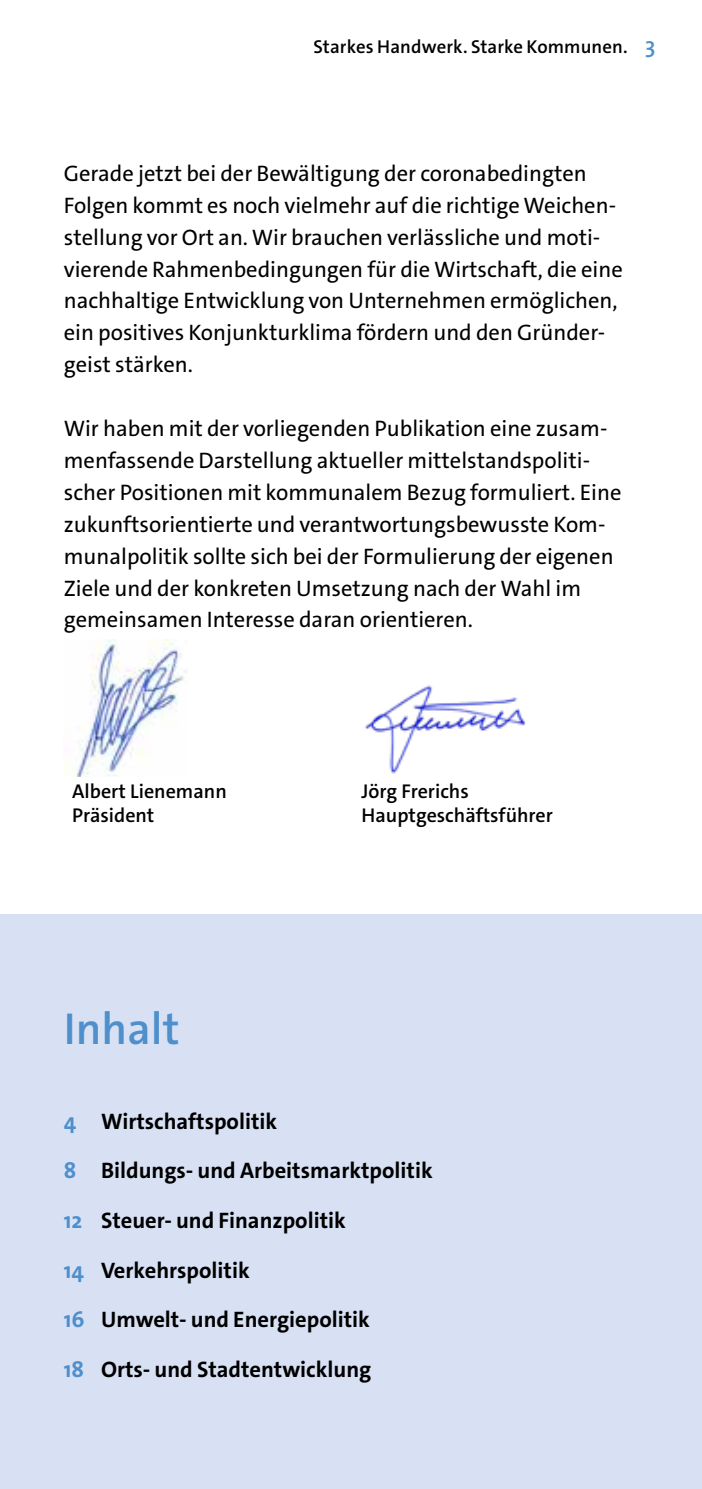
<style>
.page{position:relative;width:702px;height:1489px;background:#fff}
.page>*{position:absolute;margin:0;border:0;box-sizing:border-box;transform-origin:0 0}
.t1{font:600 45px "The Sans C4 s";color:#4e8fcc}
.t2{font:22.5px/32px "The Sans C4 s";color:#000}
.t3{font:700 22.5px "The Sans C4 s";color:#000}
.t4{font:600 20px/24px "The Sans C4 s";color:#000}
.t5{font:600 18.75px "The Sans C4 s";letter-spacing:.005em;color:#000}
.s1{font-size:22.5px;color:#4e8fcc}
.s2{color:#4e8fcc}
</style>
<div class="page">
<div style="left:0;top:914px;width:702px;height:574px;background:#d8e1f4"></div>
<img style="left:65px;top:640px;width:121px;height:136px">
<img style="left:364px;top:685px;width:161px;height:89px">
<p class="t5" style="left:313px;top:35px;width:343px">Starkes Handwerk. Starke Kommunen. <span class="s1">3</span></p>
<p class="t2" style="left:64px;top:157px;width:560px">Gerade jetzt bei der Bewältigung der coronabedingten Folgen kommt es noch vielmehr auf die richtige Weichen&shy;stellung vor Ort an. Wir brauchen verlässliche und moti&shy;vierende Rahmenbedingungen für die Wirtschaft, die eine nachhaltige Entwicklung von Unternehmen ermöglichen, ein positives Konjunkturklima fördern und den Gründer&shy;geist stärken.</p>
<p class="t2" style="left:64px;top:412px;width:559px">Wir haben mit der vorliegenden Publikation eine zusam&shy;menfassende Darstellung aktueller mittelstandspoliti&shy;scher Positionen mit kommunalem Bezug formuliert. Eine zukunftsorientierte und verantwortungsbewusste Kom&shy;munalpolitik sollte sich bei der Formulierung der eigenen Ziele und der konkreten Umsetzung nach der Wahl im gemeinsamen Interesse daran orientieren.</p>
<p class="t4" style="left:72px;top:779px;width:156px">Albert Lienemann<br>Präsident</p>
<p class="t4" style="left:361px;top:779px;width:193px">Jörg Frerichs<br>Hauptgeschäftsführer</p>
<h1 class="t1" style="left:64px;top:999px;width:117px">Inhalt</h1>
<p class="t3" style="left:64px;top:1106px;width:215px"><span class="s2">4</span> Wirtschaftspolitik</p>
<p class="t3" style="left:64px;top:1156px;width:370px"><span class="s2">8</span> Bildungs- und Arbeitsmarktpolitik</p>
<p class="t3" style="left:64px;top:1205px;width:283px"><span class="s2">12</span> Steuer- und Finanzpolitik</p>
<p class="t3" style="left:64px;top:1255px;width:187px"><span class="s2">14</span> Verkehrspolitik</p>
<p class="t3" style="left:64px;top:1305px;width:308px"><span class="s2">16</span> Umwelt- und Energiepolitik</p>
<p class="t3" style="left:64px;top:1354px;width:309px"><span class="s2">18</span> Orts- und Stadtentwicklung</p>
</div>
